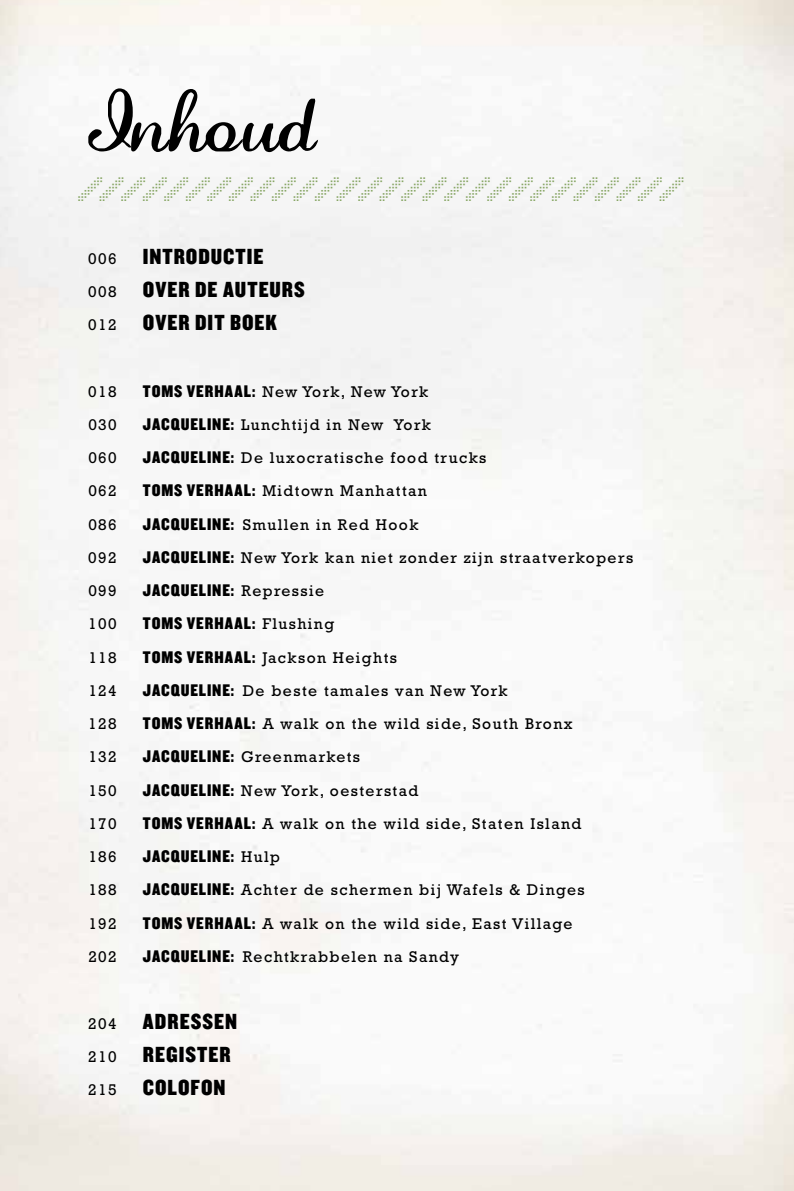
<style>
.page{position:relative;width:794px;height:1191px;background:#fff}
.page>*{position:absolute;margin:0;border:0;box-sizing:border-box;transform-origin:0 0}
.t1{font:63px "Lauren Script";color:#000}
.t2{font:35px "Edit Undo Dot BRK";color:#86a563}
.t3{font:22.75px/33.2px "Knockout HTF70 Full Welterwt";letter-spacing:.04em;color:#000}
.t4{font:17.5px "Knockout HTF70 Full Welterwt";letter-spacing:.05em;color:#000}
.t5{font:15.75px "Rockwell";letter-spacing:.09em;color:#000}
.t6{font:15.75px "Rockwell";letter-spacing:.07em;color:#000}
.s1{font-family:"Rockwell";font-size:15.75px}
.s2{font-family:"Knockout HTF70 Full Welterwt";font-size:17.5px}
</style>
<div class="page">
<h1 class="t1" style="left:88px;top:81px;width:231px">Inhoud</h1>
<h2 class="t2" style="left:78px;top:171px;width:609px">////////////////////////////</h2>
<h3 class="t3" style="left:88px;top:240px;width:177px"><span class="s1">006</span> INTRODUCTIE<br><span class="s1">008</span> OVER DE AUTEUR</h3>
<h3 class="t3" style="left:294px;top:273px;width:12px">S</h3>
<h3 class="t3" style="left:88px;top:306px;width:190px"><span class="s1">012</span> OVER DIT BOEK</h3>
<p class="t5" style="left:88px;top:382px;width:30px">018</p>
<p class="t6" style="left:143px;top:382px;width:287px"><span class="s2">TOMS VERHAAL:</span> New York, New York</p>
<p class="t5" style="left:88px;top:415px;width:30px">030</p>
<p class="t5" style="left:143px;top:415px;width:289px"><span class="s2">JACQUELINE:</span> Lunchtijd in New York</p>
<p class="t5" style="left:88px;top:448px;width:30px">060</p>
<p class="t5" style="left:143px;top:448px;width:345px"><span class="s2">JACQUELINE:</span> De luxocratische food trucks</p>
<p class="t5" style="left:88px;top:482px;width:30px">062</p>
<p class="t5" style="left:143px;top:482px;width:285px"><span class="s2">TOMS VERHAAL:</span> Midtown Manhattan</p>
<p class="t5" style="left:88px;top:515px;width:30px">086</p>
<p class="t5" style="left:143px;top:515px;width:277px"><span class="s2">JACQUELINE:</span> Smullen in Red Hook</p>
<p class="t5" style="left:88px;top:548px;width:30px">092</p>
<p class="t5" style="left:143px;top:548px;width:492px"><span class="s2">JACQUELINE:</span> New York kan niet zonder zijn straatverkopers</p>
<p class="t5" style="left:88px;top:581px;width:30px">099</p>
<p class="t4" style="left:143px;top:581px;width:183px">JACQUELINE: <span class="s1">Repressie</span></p>
<p class="t5" style="left:88px;top:615px;width:30px">100</p>
<p class="t4" style="left:143px;top:614px;width:193px">TOMS VERHAAL: <span class="s1">Flushing</span></p>
<p class="t5" style="left:88px;top:648px;width:30px">118</p>
<p class="t5" style="left:143px;top:648px;width:256px"><span class="s2">TOMS VERHAAL:</span> Jackson Heights</p>
<p class="t5" style="left:88px;top:681px;width:30px">124</p>
<p class="t5" style="left:143px;top:681px;width:366px"><span class="s2">JACQUELINE:</span> De beste tamales van New York</p>
<p class="t5" style="left:88px;top:714px;width:30px">128</p>
<p class="t5" style="left:143px;top:714px;width:431px"><span class="s2">TOMS VERHAAL:</span> A walk on the wild side, South Bronx</p>
<p class="t5" style="left:88px;top:748px;width:30px">132</p>
<p class="t5" style="left:143px;top:748px;width:219px"><span class="s2">JACQUELINE:</span> Greenmarkets</p>
<p class="t5" style="left:88px;top:781px;width:30px">150</p>
<p class="t5" style="left:143px;top:781px;width:277px"><span class="s2">JACQUELINE:</span> New York, oesterstad</p>
<p class="t5" style="left:88px;top:814px;width:30px">170</p>
<p class="t5" style="left:143px;top:814px;width:440px"><span class="s2">TOMS VERHAAL:</span> A walk on the wild side, Staten Island</p>
<p class="t5" style="left:88px;top:847px;width:30px">186</p>
<p class="t4" style="left:143px;top:847px;width:139px">JACQUELINE: <span class="s1">Hulp</span></p>
<p class="t5" style="left:88px;top:881px;width:30px">188</p>
<p class="t5" style="left:143px;top:881px;width:443px"><span class="s2">JACQUELINE:</span> Achter de schermen bij Wafels &amp; Dinges</p>
<p class="t5" style="left:88px;top:914px;width:30px">192</p>
<p class="t5" style="left:143px;top:914px;width:431px"><span class="s2">TOMS VERHAAL:</span> A walk on the wild side, East Village</p>
<p class="t5" style="left:88px;top:947px;width:30px">202</p>
<p class="t5" style="left:143px;top:947px;width:318px"><span class="s2">JACQUELINE:</span> Rechtkrabbelen na Sandy</p>
<h3 class="t3" style="left:88px;top:1005px;width:126px"><span class="s1">204</span> ADRESSEN<br><span class="s1">210</span> REGISTER<br><span class="s1">215</span> COLOFON</h3>
</div>
